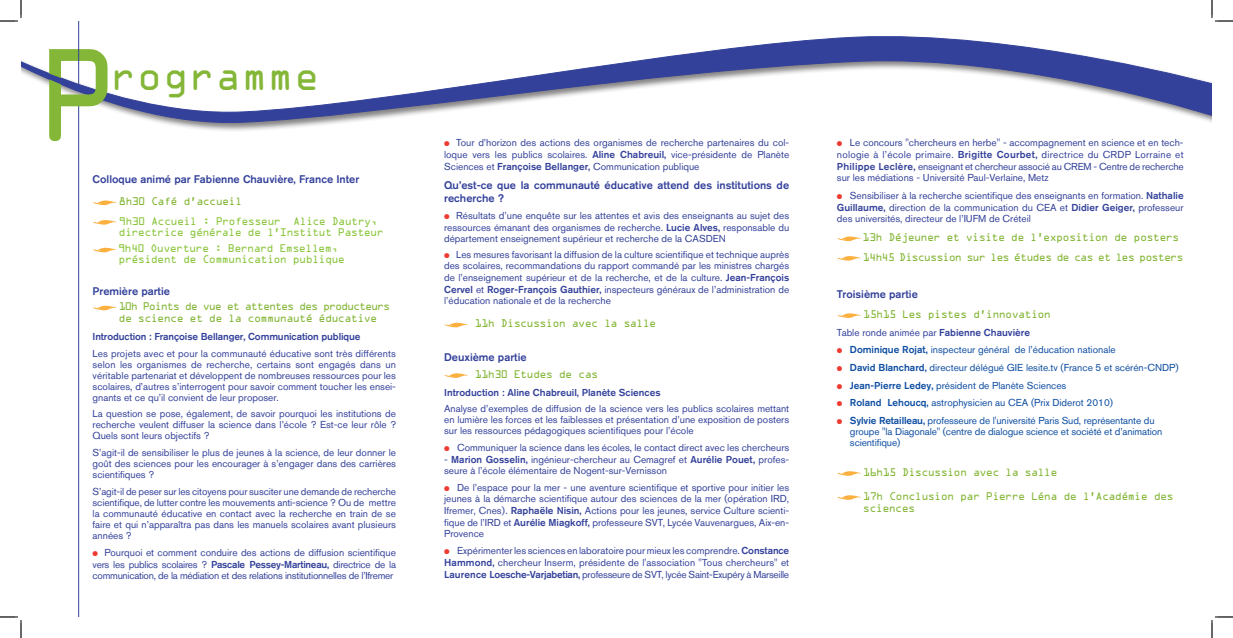
<style>
.page{position:relative;width:1233px;height:638px;background:#fff}
.page>*{position:absolute;margin:0;border:0;box-sizing:border-box;transform-origin:0 0}
.t1{font:36.4px "OCRA Std";color:#84b637}
.t2{font:500 11px/13.2px "Akzidenz Grotesk BQ";color:#33419a}
.t3{font:10px/11px "Akzidenz Grotesk BQ";color:#33419a;text-align:justify}
.t4{font:10px/11px "Akzidenz Grotesk BQ";color:#0d4da1}
.t5{font:10px/12px "OCRA Std";letter-spacing:-.075em;color:#84b637}
.t6{font:10px/11px "OCRA Std";letter-spacing:-.075em;color:#8bc63e}
.t7{font:500 10px "Akzidenz Grotesk BQ";letter-spacing:-.01em;color:#33419a}
.t8{font:10px/19.5px "OCRA Std";letter-spacing:-.1em;color:#84b637}
.t9{font:10px/12px "OCRA Std";letter-spacing:-.12em;color:#84b637}
.t10{font:10px "Akzidenz Grotesk BQ";letter-spacing:-.025em;color:#33419a}
.s1{color:#ee3b32}
.s2{font-weight:500}
</style>
<div class="page">
<hr style="left:78px;top:97px;width:1px;height:519px;background:#33419a">
<svg style="left:21px;top:25px;width:1191px;height:105px"></svg>
<svg style="left:92px;top:200px;width:24px;height:5px"></svg>
<svg style="left:92px;top:220px;width:24px;height:4px"></svg>
<svg style="left:92px;top:247px;width:24px;height:5px"></svg>
<svg style="left:92px;top:305px;width:24px;height:5px"></svg>
<svg style="left:48px;top:49px;width:59px;height:92px"></svg>
<hr style="left:78px;top:21px;width:1px;height:63px;background:#33419a">
<svg style="left:444px;top:322px;width:24px;height:5px"></svg>
<svg style="left:444px;top:373px;width:24px;height:5px"></svg>
<svg style="left:837px;top:236px;width:23px;height:5px"></svg>
<svg style="left:837px;top:256px;width:23px;height:4px"></svg>
<svg style="left:837px;top:313px;width:23px;height:5px"></svg>
<svg style="left:837px;top:471px;width:23px;height:4px"></svg>
<svg style="left:837px;top:495px;width:23px;height:4px"></svg>
<svg style="left:0;top:0;width:22px;height:22px"></svg>
<svg style="left:0;top:616px;width:22px;height:21px"></svg>
<svg style="left:1211px;top:0;width:22px;height:22px"></svg>
<svg style="left:1211px;top:616px;width:22px;height:21px"></svg>
<h1 class="t1" style="left:110px;top:60px;width:211px">rogramme</h1>
<p class="t2" style="left:93px;top:172px;width:268px">Colloque animé par Fabienne Chauvière, France Inter</p>
<p class="t5" style="left:119px;top:196px;width:125px">8h30 Café d’accueil</p>
<p class="t6" style="left:119px;top:216px;width:267px">9h30 Accueil : Professeur Alice Dautry, directrice générale de l’Institut Pasteur</p>
<p class="t6" style="left:118px;top:244px;width:228px">9h40 Ouverture : Bernard Emsellem, président de Communication publique</p>
<p class="t2" style="left:93px;top:284px;width:79px">Première partie</p>
<p class="t9" style="left:119px;top:301px;width:273px">10h Points de vue et attentes des producteurs de science et de la communauté éducative</p>
<p class="t7" style="left:93px;top:330px;width:269px">Introduction : Françoise Bellanger, Communication publique</p>
<p class="t3" style="left:93px;top:347px;width:305px">Les projets avec et pour la communauté éducative sont très différents selon les organismes de recherche, certains sont engagés dans un véritable partenariat et développent de nombreuses ressources pour les scolaires, d’autres s’interrogent pour savoir comment toucher les ensei&shy;gnants et ce qu’il convient de leur proposer.</p>
<p class="t3" style="left:93px;top:408px;width:305px">La question se pose, également, de savoir pourquoi les institutions de recherche veulent diffuser la science dans l’école ? Est-ce leur rôle ?<br>Quels sont leurs objectifs ?</p>
<p class="t3" style="left:93px;top:447px;width:305px">S’agit-il de sensibiliser le plus de jeunes à la science, de leur donner le goût des sciences pour les encourager à s’engager dans des carrières scientifiques ?</p>
<p class="t3" style="left:93px;top:485px;width:305px">S’agit-il de peser sur les citoyens pour susciter une demande de recherche scientifique, de lutter contre les mouvements anti-science ? Ou de mettre la communauté éducative en contact avec la recherche en train de se faire et qui n’apparaîtra pas dans les manuels scolaires avant plusieurs années ?</p>
<p class="t3" style="left:93px;top:545px;width:305px;line-height:12px"><span class="s1">●</span> Pourquoi et comment conduire des actions de diffusion scientifique vers les publics scolaires ? <span class="s2">Pascale Pessey-Martineau,</span> directrice de la</p>
<p class="t10" style="left:93px;top:569px;width:302px">communication, de la médiation et des relations institutionnelles de l’Ifremer</p>
<p class="t3" style="left:444px;top:136px;width:346px;line-height:12px"><span class="s1">●</span> Tour d’horizon des actions des organismes de recherche partenaires du col&shy;loque vers les publics scolaires. <span class="s2">Aline Chabreuil,</span> vice-présidente de Planète Sciences et <span class="s2">Françoise Bellanger,</span> Communication publique</p>
<p class="t2" style="left:444px;top:178px;width:346px">Qu’est-ce que la communauté éducative attend des institutions de recherche ?</p>
<p class="t3" style="left:444px;top:209px;width:346px;line-height:12px"><span class="s1">●</span> Résultats d’une enquête sur les attentes et avis des enseignants au sujet des ressources émanant des organismes de recherche. <span class="s2">Lucie Alves,</span> responsable du</p>
<p class="t3" style="left:444px;top:232px;width:283px">département enseignement supérieur et recherche de la CASDEN</p>
<p class="t3" style="left:444px;top:249px;width:346px"><span class="s1">●</span> Les mesures favorisant la diffusion de la culture scientifique et technique auprès des scolaires, recommandations du rapport commandé par les ministres chargés</p>
<p class="t3" style="left:444px;top:272px;width:346px;line-height:12px">de l’enseignement supérieur et de la recherche, et de la culture. <span class="s2">Jean-François<br>Cervel</span> et <span class="s2">Roger-François Gauthier,</span> inspecteurs généraux de l’administration de</p>
<p class="t3" style="left:444px;top:295px;width:168px">l’éducation nationale et de la recherche</p>
<p class="t5" style="left:475px;top:318px;width:183px">11h Discussion avec la salle</p>
<p class="t2" style="left:444px;top:350px;width:84px">Deuxième partie</p>
<p class="t5" style="left:475px;top:369px;width:125px">11h30 Etudes de cas</p>
<p class="t7" style="left:444px;top:386px;width:218px">Introduction : Aline Chabreuil, Planète Sciences</p>
<p class="t3" style="left:444px;top:403px;width:346px">Analyse d’exemples de diffusion de la science vers les publics scolaires mettant en lumière les forces et les faiblesses et présentation d’une exposition de posters sur les ressources pédagogiques scientifiques pour l’école</p>
<p class="t3" style="left:444px;top:441px;width:346px"><span class="s1">●</span> Communiquer la science dans les écoles, le contact direct avec les chercheurs</p>
<p class="t3" style="left:444px;top:453px;width:346px">- <span class="s2">Marion Gosselin,</span> ingénieur-chercheur au Cemagref et <span class="s2">Aurélie Pouet,</span> profes&shy;seure à l’école élémentaire de Nogent-sur-Vernisson</p>
<p class="t3" style="left:444px;top:481px;width:346px"><span class="s1">●</span> De l’espace pour la mer - une aventure scientifique et sportive pour initier les jeunes à la démarche scientifique autour des sciences de la mer (opération IRD,</p>
<p class="t3" style="left:444px;top:504px;width:346px;line-height:12px">Ifremer, Cnes). <span class="s2">Raphaële Nisin,</span> Actions pour les jeunes, service Culture scienti&shy;fique de l’IRD et <span class="s2">Aurélie Miagkoff,</span> professeure SVT, Lycée Vauvenargues, Aix-en-</p>
<p class="t3" style="left:444px;top:527px;width:42px">Provence</p>
<p class="t3" style="left:444px;top:544px;width:346px;line-height:12px"><span class="s1">●</span> Expérimenter les sciences en laboratoire pour mieux les comprendre. <span class="s2">Constance Hammond,</span> chercheur Inserm, présidente de l'association "Tous chercheurs" et <span class="s2">Laurence Loesche-Varjabetian,</span> professeure de SVT, lycée Saint-Exupéry à Marseille</p>
<p class="t3" style="left:837px;top:136px;width:348px;line-height:12px"><span class="s1">●</span> Le concours "chercheurs en herbe" - accompagnement en science et en tech&shy;nologie à l’école primaire. <span class="s2">Brigitte Courbet,</span> directrice du CRDP Lorraine et <span class="s2">Philippe Leclère,</span> enseignant et chercheur associé au CREM - Centre de recherche</p>
<p class="t3" style="left:837px;top:172px;width:213px">sur les médiations - Université Paul-Verlaine, Metz</p>
<p class="t3" style="left:837px;top:189px;width:348px;line-height:12px"><span class="s1">●</span> Sensibiliser à la recherche scientifique des enseignants en formation. <span class="s2">Nathalie<br>Guillaume,</span> direction de la communication du CEA et <span class="s2">Didier Geiger,</span> professeur</p>
<p class="t3" style="left:837px;top:212px;width:195px">des universités, directeur de l’IUFM de Créteil</p>
<p class="t8" style="left:862px;top:228px;width:322px">13h Déjeuner et visite de l’exposition de posters<br>14h45 Discussion sur les études de cas et les posters</p>
<p class="t2" style="left:837px;top:287px;width:82px">Troisième partie</p>
<p class="t5" style="left:863px;top:309px;width:189px">15h15 Les pistes d’innovation</p>
<p class="t3" style="left:837px;top:326px;width:194px">Table ronde animée par <span class="s2">Fabienne Chauvière</span></p>
<p class="t4" style="left:837px;top:344px;width:280px"><span class="s1">●</span> <span class="s2">Dominique Rojat,</span> inspecteur général de l’éducation nationale</p>
<p class="t4" style="left:837px;top:362px;width:343px"><span class="s1">●</span> <span class="s2">David Blanchard,</span> directeur délégué GIE lesite.tv (France 5 et scérén-CNDP)</p>
<p class="t4" style="left:837px;top:379px;width:231px"><span class="s1">●</span> <span class="s2">Jean-Pierre Ledey,</span> président de Planète Sciences</p>
<p class="t4" style="left:837px;top:397px;width:277px"><span class="s1">●</span> <span class="s2">Roland Lehoucq,</span> astrophysicien au CEA (Prix Diderot 2010)</p>
<p class="t4" style="left:850px;top:415px;width:314px;text-indent:-13px"><span class="s1">●</span> <span class="s2">Sylvie Retailleau,</span> professeure de l'université Paris Sud, représentante du groupe "la Diagonale" (centre de dialogue science et société et d’animation scientifique)</p>
<p class="t5" style="left:863px;top:466px;width:196px">16h15 Discussion avec la salle</p>
<p class="t5" style="left:863px;top:490px;width:312px">17h Conclusion par Pierre Léna de l’Académie des sciences</p>
</div>
